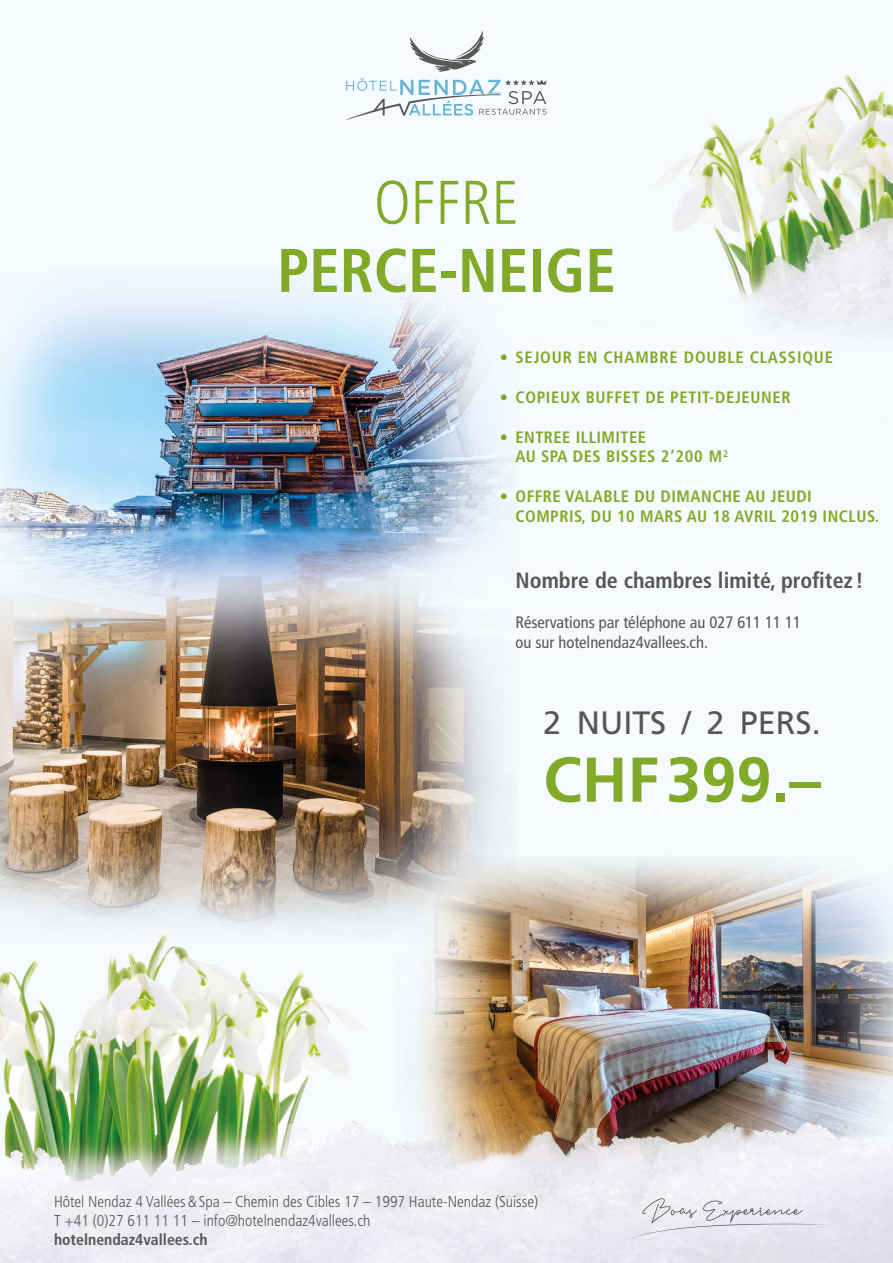
<style>
.page{position:relative;width:893px;height:1263px;background:#fff}
.page>*{position:absolute;margin:0;border:0;box-sizing:border-box;transform-origin:0 0}
.t1{font:700 63.15px "Frutiger LT Std";color:#82aa29}
.t2{font:700 condensed 61.65px "Frutiger LT Std";color:#82aa29}
.t3{font:300 condensed 61.65px "Frutiger LT Std";color:#82aa29}
.t4{font:32.25px "Frutiger LT Std";color:#575756}
.t5{font:700 condensed 22.05px "Frutiger LT Std";color:#575756}
.t6{font:700 condensed 16.5px/19.8px "Frutiger LT Std";letter-spacing:.03em;color:#82aa29}
.t7{font:condensed 16.5px/19.8px "Frutiger LT Std";color:#575756}
.t8{font:700 condensed 16.5px "Frutiger LT Std";letter-spacing:.05em;color:#82aa29}
.t9{font:300 condensed 15.75px/18.9px "Frutiger LT Std";color:#575756}
.t10{font:700 condensed 15.75px "Frutiger LT Std";color:#575756}
</style>
<div class="page">
<img style="left:0;top:30px;width:893px;height:1233px">
<svg style="left:409px;top:31px;width:75px;height:41px"></svg>
<svg style="left:346px;top:78px;width:201px;height:42px"></svg>
<svg style="left:625px;top:1196px;width:205px;height:46px;background:#e3e2eb"></svg>
<h2 class="t3" style="left:374px;top:168px;width:146px">OFFRE</h2>
<h2 class="t2" style="left:277px;top:234px;width:340px">PERCE-NEIGE</h2>
<p class="t8" style="left:500px;top:348px;width:335px">• SEJOUR EN CHAMBRE DOUBLE CLASSIQUE</p>
<p class="t6" style="left:500px;top:387px;width:292px">• COPIEUX BUFFET DE PETIT-DEJEUNER</p>
<p class="t6" style="left:515px;top:427px;width:214px;text-indent:-16px">• ENTREE ILLIMITEE<br>AU SPA DES BISSES 2’200 M<sup>2</sup></p>
<p class="t6" style="left:515px;top:486px;width:365px;text-indent:-16px">• OFFRE VALABLE DU DIMANCHE AU JEUDI<br>COMPRIS, DU 10 MARS AU 18 AVRIL 2019 INCLUS.</p>
<h3 class="t5" style="left:515px;top:567px;width:350px">Nombre de chambres limité, profitez !</h3>
<p class="t7" style="left:515px;top:612px;width:287px">Réservations par téléphone au 027 611 11 11 ou sur hotelnendaz4vallees.ch.</p>
<h3 class="t4" style="left:543px;top:704px;width:279px">2 NUITS / 2 PERS.</h3>
<h1 class="t1" style="left:543px;top:743px;width:279px">CHF 399.–</h1>
<p class="t9" style="left:54px;top:1192px;width:486px">Hôtel Nendaz 4 Vallées&amp;Spa – Chemin des Cibles 17 – 1997 Haute-Nendaz (Suisse)<br>T +41 (0)27 611 11 11 – info@hotelnendaz4vallees.ch</p>
<p class="t10" style="left:54px;top:1230px;width:155px">hotelnendaz4vallees.ch</p>
</div>
